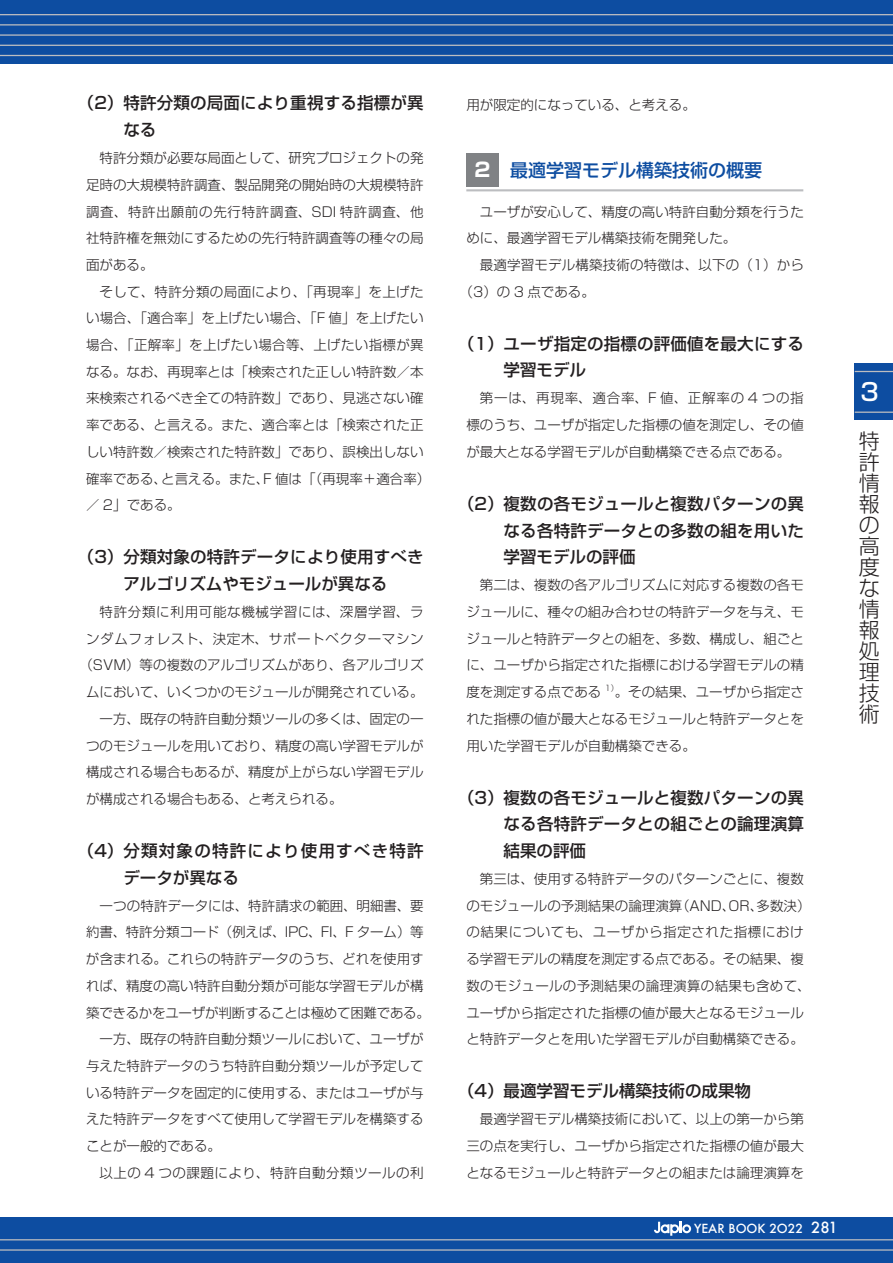
<style>
.page{position:relative;width:893px;height:1263px;background:#fff}
.page>*{position:absolute;margin:0;border:0;box-sizing:border-box;transform-origin:0 0}
.t1{font:500 24px "Shin Go Pr 5";color:#fff}
.t2{font:300 21px/21px "Shin Go Pro";color:#231f20;text-align:justify}
.本文{font:700 19.5px "Shin Go Pr 5";color:#fff}
.見出し_大{font:500 18px "Shin Go Pro";color:#0d4da1}
.見出し_中{font:500 16.5px/26.7px "Shin Go Pr 5";letter-spacing:.01em;color:#231f20}
.見出し_中-2{font:500 16.5px/26.7px "Shin Go Pr 5";letter-spacing:.075em;color:#231f20}
.本文-2{font:300 13.5px/26.7px "Shin Go Pr 5";color:#231f20;text-align:justify}
.本文-3{font:300 13.5px "Shin Go Pr 5";letter-spacing:.04em;color:#231f20}
.t3{font:500 12.15px "Futura";color:#fff}
.本文-4{font:300 7.8px "Shin Go Pr 5";color:#231f20}
.s1{font-size:15px}
</style>
<div class="page">
<div style="left:0;top:0;width:893px;height:64px;background:#0d4da1"></div>
<div style="left:0;top:1217px;width:893px;height:46px;background:#0d4da1"></div>
<svg style="left:654px;top:1222px;width:37px;height:14px"></svg>
<hr style="left:0;top:14px;width:893px;height:1px;background:#bcbdc0">
<hr style="left:0;top:24px;width:893px;height:2px;background:#bcbdc0">
<hr style="left:0;top:34px;width:893px;height:2px;background:#bcbdc0">
<hr style="left:0;top:45px;width:893px;height:1px;background:#bcbdc0">
<hr style="left:0;top:55px;width:893px;height:1px;background:#bcbdc0">
<hr style="left:0;top:1239px;width:893px;height:1px;background:#bcbdc0">
<hr style="left:0;top:1249px;width:893px;height:2px;background:#bcbdc0">
<div style="left:855px;top:364px;width:38px;height:56px;background:#0d4da1"></div>
<hr style="left:855px;top:371px;width:38px;height:1px;background:#bcbdc0">
<hr style="left:855px;top:412px;width:38px;height:1px;background:#bcbdc0">
<div style="left:466px;top:153px;width:33px;height:33px;background:#808285"></div>
<hr style="left:466px;top:189px;width:337px;height:2px;background:#bcbdc0">
<p class="見出し_中" style="left:123px;top:88px;width:302px;text-indent:-46px">（2）特許分類の局面により重視する指標が異なる</p>
<p class="本文-2" style="left:86px;top:143px;width:339px;text-indent:14px">特許分類が必要な局面として、研究プロジェクトの発足時の大規模特許調査、製品開発の開始時の大規模特許調査、特許出願前の先行特許調査、SDI 特許調査、他社特許権を無効にするための先行特許調査等の種々の局面がある。</p>
<p class="本文-2" style="left:86px;top:277px;width:346px;text-align:left;text-indent:14px">そして、特許分類の局面により、「再現率」を上げたい場合、「適合率」を上げたい場合、「F 値」を上げたい場合、「正解率」を上げたい場合等、上げたい指標が異なる。なお、再現率とは「検索された正しい特許数／本来検索されるべき全ての特許数」であり、見逃さない確率である、と言える。また、適合率とは「検索された正しい特許数／検索された特許数」であり、誤検出しない確率である、と言える。また、F 値は「（再現率＋適合率）／ 2」である。</p>
<p class="見出し_中" style="left:78px;top:542px;width:347px;text-align:center">（3）分類対象の特許データにより使用すべきアルゴリズムやモジュールが異なる</p>
<p class="本文-2" style="left:79px;top:597px;width:346px;text-align:right">特許分類に利用可能な機械学習には、深層学習、ラ<br>ンダムフォレスト、決定木、サポートベクターマシン（SVM）等の複数のアルゴリズムがあり、各アルゴリズムにおいて、いくつかのモジュールが開発されている。</p>
<p class="本文-2" style="left:86px;top:704px;width:339px;text-indent:14px">一方、既存の特許自動分類ツールの多くは、固定の一つのモジュールを用いており、精度の高い学習モデルが構成される場合もあるが、精度が上がらない学習モデルが構成される場合もある、と考えられる。</p>
<p class="見出し_中-2" style="left:123px;top:836px;width:302px;text-indent:-46px">（4）分類対象の特許により使用すべき特許データが異なる</p>
<p class="本文-2" style="left:86px;top:891px;width:345px;text-align:center">一つの特許データには、特許請求の範囲、明細書、要<br>約書、特許分類コード（例えば、IPC、FI、F ターム）等が含まれる。これらの特許データのうち、どれを使用すれば、精度の高い特許自動分類が可能な学習モデルが構築できるかをユーザが判断することは極めて困難である。</p>
<p class="本文-2" style="left:86px;top:1024px;width:339px;text-indent:14px">一方、既存の特許自動分類ツールにおいて、ユーザが与えた特許データのうち特許自動分類ツールが予定している特許データを固定的に使用する、またはユーザが与えた特許データをすべて使用して学習モデルを構築することが一般的である。</p>
<p class="本文-3" style="left:100px;top:1161px;width:325px">以上の 4 つの課題により、特許自動分類ツールの利</p>
<p class="本文-2" style="left:466px;top:90px;width:231px">用が限定的になっている、と考える。</p>
<p class="本文" style="left:475px;top:154px;width:17px">2</p>
<p class="見出し_大" style="left:510px;top:155px;width:253px">最適学習モデル構築技術の概要</p>
<p class="本文-2" style="left:466px;top:197px;width:339px;text-indent:14px">ユーザが安心して、精度の高い特許自動分類を行うために、最適学習モデル構築技術を開発した。</p>
<p class="本文-2" style="left:460px;top:250px;width:346px;text-indent:20px">最適学習モデル構築技術の特徴は、以下の（1）から（3）の 3 点である。</p>
<p class="見出し_中" style="left:504px;top:328px;width:302px;text-indent:-46px">（1）ユーザ指定の指標の評価値を最大にする学習モデル</p>
<p class="本文-2" style="left:466px;top:384px;width:339px;text-indent:14px">第一は、再現率、適合率、F 値、正解率の 4 つの指標のうち、ユーザが指定した指標の値を測定し、その値が最大となる学習モデルが自動構築できる点である。</p>
<p class="見出し_中" style="left:504px;top:489px;width:302px;text-align:justify;text-indent:-46px">（2）複数の各モジュールと複数パターンの異なる各特許データとの多数の組を用いた学習モデルの評価</p>
<p class="本文-2" style="left:466px;top:571px;width:339px;text-indent:14px">第二は、複数の各アルゴリズムに対応する複数の各モジュールに、種々の組み合わせの特許データを与え、モジュールと特許データとの組を、多数、構成し、組ごとに、ユーザから指定された指標における学習モデルの精度を測定する点である</p>
<p class="本文-4" style="left:605px;top:681px;width:15px">1）</p>
<p class="本文-2" style="left:466px;top:677px;width:339px;text-indent:148px">。その結果、ユーザから指定された指標の値が最大となるモジュールと特許データとを用いた学習モデルが自動構築できる。</p>
<p class="見出し_中" style="left:504px;top:782px;width:302px;text-align:justify;text-indent:-46px">（3）複数の各モジュールと複数パターンの異なる各特許データとの組ごとの論理演算結果の評価</p>
<p class="本文-2" style="left:466px;top:864px;width:346px;text-align:center">第三は、使用する特許データのパターンごとに、複数<br>のモジュールの予測結果の論理演算（AND、OR、多数決）の結果についても、ユーザから指定された指標における学習モデルの精度を測定する点である。その結果、複数のモジュールの予測結果の論理演算の結果も含めて、ユーザから指定された指標の値が最大となるモジュールと特許データとを用いた学習モデルが自動構築できる。</p>
<p class="見出し_中" style="left:458px;top:1076px;width:295px">（4）最適学習モデル構築技術の成果物</p>
<p class="本文-2" style="left:466px;top:1105px;width:339px;text-indent:14px">最適学習モデル構築技術において、以上の第一から第三の点を実行し、ユーザから指定された指標の値が最大となるモジュールと特許データとの組または論理演算を</p>
<p class="t3" style="left:694px;top:1220px;width:145px">YEAR BOOK 2O22 <span class="s1">281</span></p>
<h1 class="t1" style="left:860px;top:372px;width:20px">3</h1>
<h2 class="t2" style="left:859px;top:428px;width:22px">特許情報の高度な情報処理技術</h2>
</div>
